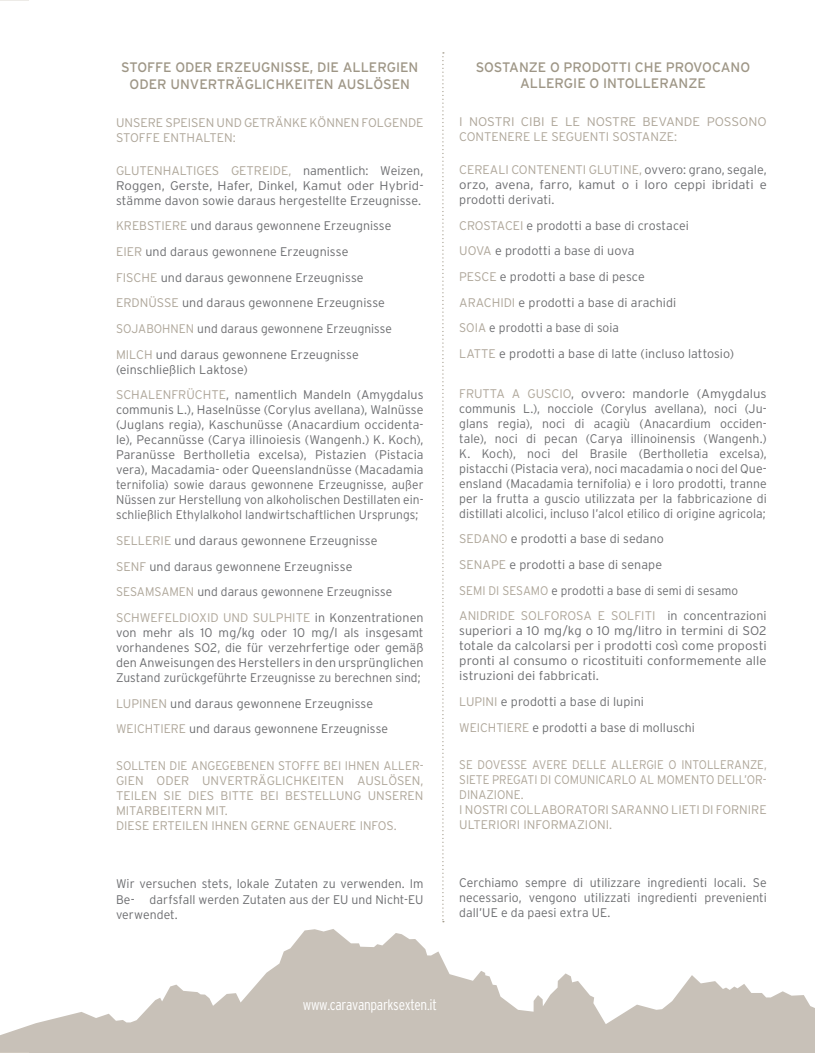
<style>
.page{position:relative;width:815px;height:1053px;background:#fff}
.page>*{position:absolute;margin:0;border:0;box-sizing:border-box;transform-origin:0 0}
.t1{font:300 15px "Interstate Condensed";letter-spacing:-.02em;color:#fff}
._03_Text{font:13.75px/16.2px "Interstate";color:#9e9686;text-align:center}
._03_Text-2{font:300 12.5px/15px "Interstate";letter-spacing:.005em;color:#6c6d70;text-align:justify}
._03_Text-3{font:300 12.5px/15px "Interstate";color:#aea699;scale:.95 1}
._03_Text-4{font:300 12.5px/15px "Interstate";color:#aea699}
._03_Text-5{font:300 12.5px "Interstate";letter-spacing:.005em;color:#6c6d70;scale:.96 1}
._03_Text-6{font:300 12.5px/15px "Interstate";color:#aea699;text-align:justify;scale:.92 1}
._03_Text-7{font:300 12.5px/15px "Interstate";color:#aea699;scale:1.05 1}
._03_Text-8{font:300 12.5px "Interstate";letter-spacing:.005em;color:#6c6d70;scale:.94 1}
.s1{color:#aea699}
</style>
<div class="page">
<svg style="left:442px;top:52px;width:2px;height:870px"></svg>
<svg style="left:0;top:929px;width:815px;height:123px;fill:#c8c1b8"></svg>
<svg style="left:0;top:0;width:29px;height:1px"></svg>
<svg style="left:0;top:1052px;width:29px;height:1px"></svg>
<p class="_03_Text" style="left:121px;top:59px;width:299px">STOFFE ODER ERZEUGNISSE, DIE ALLERGIEN<br>ODER UNVERTRÄGLICHKEITEN AUSLÖSEN</p>
<p class="_03_Text-4" style="left:116px;top:115px;width:309px">UNSERE SPEISEN UND GETRÄNKE KÖNNEN FOLGENDE<br>STOFFE ENTHALTEN:</p>
<p class="_03_Text-2" style="left:116px;top:163px;width:309px"><span class="s1">GLUTENHALTIGES GETREIDE,</span> namentlich: Weizen, Roggen, Gerste, Hafer, Dinkel, Kamut oder Hybrid&shy;stämme davon sowie daraus hergestellte Erzeugnisse.</p>
<p class="_03_Text-2" style="left:116px;top:218px;width:277px"><span class="s1">KREBSTIERE</span> und daraus gewonnene Erzeugnisse</p>
<p class="_03_Text-2" style="left:116px;top:244px;width:234px"><span class="s1">EIER</span> und daraus gewonnene Erzeugnisse</p>
<p class="_03_Text-2" style="left:116px;top:269px;width:249px"><span class="s1">FISCHE</span> und daraus gewonnene Erzeugnisse</p>
<p class="_03_Text-2" style="left:116px;top:295px;width:270px"><span class="s1">ERDNÜSSE</span> und daraus gewonnene Erzeugnisse</p>
<p class="_03_Text-5" style="left:116px;top:321px;width:289px"><span class="s1">SOJABOHNEN</span> und daraus gewonnene Erzeugnisse</p>
<p class="_03_Text-2" style="left:116px;top:346px;width:244px"><span class="s1">MILCH</span> und daraus gewonnene Erzeugnisse</p>
<p class="_03_Text-2" style="left:116px;top:361px;width:133px">(einschließlich Laktose)</p>
<p class="_03_Text-2" style="left:116px;top:387px;width:309px"><span class="s1">SCHALENFRÜCHTE</span>, namentlich Mandeln (Amygdalus communis L.), Haselnüsse (Corylus avellana), Walnüsse (Juglans regia), Kaschunüsse (Anacardium occidenta&shy;le), Pecannüsse (Carya illinoiesis (Wangenh.) K. Koch), Paranüsse Bertholletia excelsa), Pistazien (Pistacia vera), Macadamia- oder Queenslandnüsse (Macadamia ternifolia) sowie daraus gewonnene Erzeugnisse, außer Nüssen zur Herstellung von alkoholischen Destillaten ein&shy;schließlich Ethylalkohol landwirtschaftlichen Ursprungs;</p>
<p class="_03_Text-2" style="left:116px;top:533px;width:263px"><span class="s1">SELLERIE</span> und daraus gewonnene Erzeugnisse</p>
<p class="_03_Text-2" style="left:116px;top:558px;width:238px"><span class="s1">SENF</span> und daraus gewonnene Erzeugnisse</p>
<p class="_03_Text-5" style="left:116px;top:584px;width:289px"><span class="s1">SESAMSAMEN</span> und daraus gewonnene Erzeugnisse</p>
<p class="_03_Text-2" style="left:116px;top:609px;width:309px"><span class="s1">SCHWEFELDIOXID UND SULPHITE</span> in Konzentrationen von mehr als 10 mg/kg oder 10 mg/l als insgesamt vorhandenes SO2, die für verzehrfertige oder gemäß den Anweisungen des Herstellers in den ursprünglichen Zustand zurückgeführte Erzeugnisse zu berechnen sind;</p>
<p class="_03_Text-2" style="left:116px;top:695px;width:259px"><span class="s1">LUPINEN</span> und daraus gewonnene Erzeugnisse</p>
<p class="_03_Text-2" style="left:116px;top:721px;width:274px"><span class="s1">WEICHTIERE</span> und daraus gewonnene Erzeugnisse</p>
<p class="_03_Text-3" style="left:116px;top:758px;width:325px">SOLLTEN DIE ANGEGEBENEN STOFFE BEI IHNEN ALLER-GIEN ODER UNVERTRÄGLICHKEITEN AUSLÖSEN, TEILEN SIE DIES BITTE BEI BESTELLUNG UNSEREN MITARBEITERN MIT.<br>DIESE ERTEILEN IHNEN GERNE GENAUERE INFOS.</p>
<p class="_03_Text-2" style="left:116px;top:876px;width:309px">Wir versuchen stets, lokale Zutaten zu verwenden. Im Be- darfsfall werden Zutaten aus der EU und Nicht-EU verwendet.</p>
<p class="_03_Text" style="left:476px;top:58px;width:276px">SOSTANZE O PRODOTTI CHE PROVOCANO<br>ALLERGIE O INTOLLERANZE</p>
<p class="_03_Text-7" style="left:459px;top:114px;width:294px">I NOSTRI CIBI E LE NOSTRE BEVANDE POSSONO<br>CONTENERE LE SEGUENTI SOSTANZE:</p>
<p class="_03_Text-2" style="left:459px;top:162px;width:309px"><span class="s1">CEREALI CONTENENTI GLUTINE,</span> ovvero: grano, segale, orzo, avena, farro, kamut o i loro ceppi ibridati e prodotti derivati.</p>
<p class="_03_Text-2" style="left:459px;top:217px;width:231px"><span class="s1">CROSTACEI</span> e prodotti a base di crostacei</p>
<p class="_03_Text-2" style="left:459px;top:243px;width:177px"><span class="s1">UOVA</span> e prodotti a base di uova</p>
<p class="_03_Text-2" style="left:459px;top:269px;width:187px"><span class="s1">PESCE</span> e prodotti a base di pesce</p>
<p class="_03_Text-2" style="left:459px;top:294px;width:218px"><span class="s1">ARACHIDI</span> e prodotti a base di arachidi</p>
<p class="_03_Text-5" style="left:459px;top:321px;width:168px"><span class="s1">SOIA</span> e prodotti a base di soia</p>
<p class="_03_Text-2" style="left:459px;top:346px;width:276px"><span class="s1">LATTE</span> e prodotti a base di latte (incluso lattosio)</p>
<p class="_03_Text-2" style="left:459px;top:385px;width:309px"><span class="s1">FRUTTA A GUSCIO</span>, ovvero: mandorle (Amygdalus communis L.), nocciole (Corylus avellana), noci (Ju&shy;glans regia), noci di acagiù (Anacardium occiden&shy;tale), noci di pecan (Carya illinoinensis (Wangenh.)<br>K. Koch), noci del Brasile (Bertholletia excelsa), pistacchi (Pistacia vera), noci macadamia o noci del Que&shy;ensland (Macadamia ternifolia) e i loro prodotti, tranne per la frutta a guscio utilizzata per la fabbricazione di distillati alcolici, incluso l’alcol etilico di origine agricola;</p>
<p class="_03_Text-2" style="left:459px;top:531px;width:206px"><span class="s1">SEDANO</span> e prodotti a base di sedano</p>
<p class="_03_Text-2" style="left:459px;top:557px;width:204px"><span class="s1">SENAPE</span> e prodotti a base di senape</p>
<p class="_03_Text-8" style="left:459px;top:583px;width:298px"><span class="s1">SEMI DI SESAMO</span> e prodotti a base di semi di sesamo</p>
<p class="_03_Text-2" style="left:459px;top:608px;width:309px"><span class="s1">ANIDRIDE SOLFOROSA E SOLFITI</span> in concentrazioni superiori a 10 mg/kg o 10 mg/litro in termini di SO2 totale da calcolarsi per i prodotti così come proposti pronti al consumo o ricostituiti conformemente alle istruzioni dei fabbricati.</p>
<p class="_03_Text-2" style="left:459px;top:694px;width:186px"><span class="s1">LUPINI</span> e prodotti a base di lupini</p>
<p class="_03_Text-2" style="left:459px;top:719px;width:237px"><span class="s1">WEICHTIERE</span> e prodotti a base di molluschi</p>
<p class="_03_Text-6" style="left:459px;top:756px;width:336px">SE DOVESSE AVERE DELLE ALLERGIE O INTOLLERANZE, SIETE PREGATI DI COMUNICARLO AL MOMENTO DELL’OR-DINAZIONE.</p>
<p class="_03_Text-4" style="left:459px;top:801px;width:309px">I NOSTRI COLLABORATORI SARANNO LIETI DI FORNIRE<br>ULTERIORI INFORMAZIONI.</p>
<p class="_03_Text-2" style="left:459px;top:874px;width:309px">Cerchiamo sempre di utilizzare ingredienti locali. Se necessario, vengono utilizzati ingredienti prevenienti dall’UE e da paesi extra UE.</p>
<p class="t1" style="left:303px;top:996px;width:135px">www.caravanparksexten.it</p>
</div>
